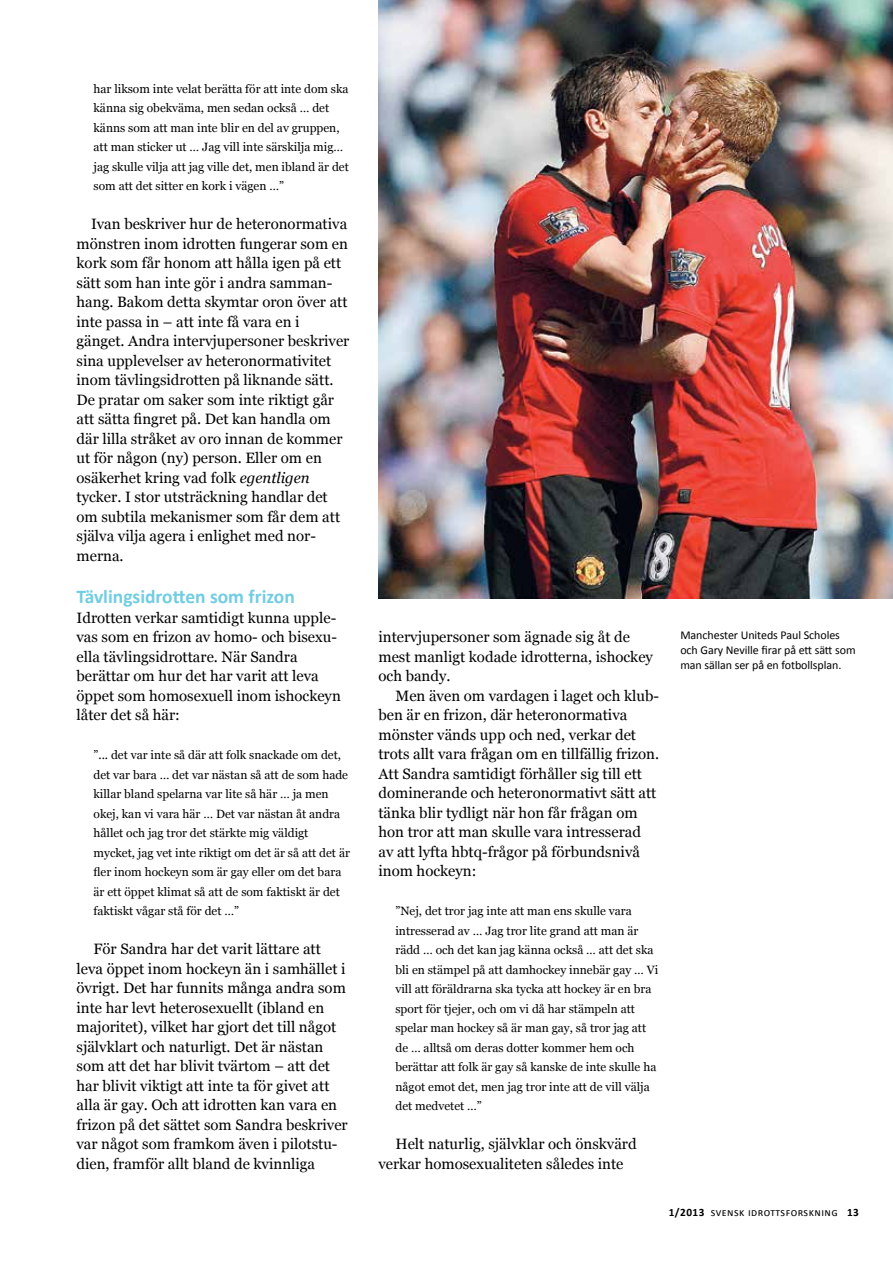
<style>
.page{position:relative;width:893px;height:1263px;background:#fff}
.page>*{position:absolute;margin:0;border:0;box-sizing:border-box;transform-origin:0 0}
.t1{font:700 19.5px "Calibri";color:#70cde3}
.t2{font:15px/19.5px "Georgia";color:#000}
.t3{font:12px/19.5px "Georgia";color:#000}
.t4{font:12px/15px "Calibri";letter-spacing:-.005em;color:#000}
.t5{font:11.25px "Calibri";letter-spacing:.04em;color:#000}
.s1{font-style:italic}
.s2{font-weight:700}
</style>
<div class="page">
<img style="left:378px;top:0;width:515px;height:599px">
<p class="t3" style="left:94px;top:78px;width:257px">har liksom inte velat berätta för att inte dom ska känna sig obekväma, men sedan också … det känns som att man inte blir en del av gruppen, att man sticker ut … Jag vill inte särskilja mig… jag skulle vilja att jag ville det, men ibland är det som att det sitter en kork i vägen …”</p>
<p class="t2" style="left:77px;top:214px;width:274px;text-indent:14px">Ivan beskriver hur de heteronormativa mönstren inom idrotten fungerar som en kork som får honom att hålla igen på ett sätt som han inte gör i andra samman&shy;hang. Bakom detta skymtar oron över att inte passa in – att inte få vara en i gänget. Andra intervjupersoner beskriver sina upplevelser av heteronormativitet inom tävlingsidrotten på liknande sätt.<br>De pratar om saker som inte riktigt går att sätta fingret på. Det kan handla om där lilla stråket av oro innan de kommer ut för någon (ny) person. Eller om en osäkerhet kring vad folk <span class="s1">egentligen </span>tycker. I stor utsträckning handlar det om subtila mekanismer som får dem att själva vilja agera i enlighet med nor&shy;merna.</p>
<h1 class="t1" style="left:77px;top:584px;width:220px">Tävlingsidrotten som frizon</h1>
<p class="t2" style="left:77px;top:607px;width:266px">Idrotten verkar samtidigt kunna upple&shy;vas som en frizon av homo- och bisexu&shy;ella tävlingsidrottare. När Sandra berättar om hur det har varit att leva öppet som homosexuell inom ishockeyn låter det så här:</p>
<p class="t3" style="left:94px;top:745px;width:258px">”... det var inte så där att folk snackade om det, det var bara … det var nästan så att de som hade killar bland spelarna var lite så här … ja men okej, kan vi vara här … Det var nästan åt andra hållet och jag tror det stärkte mig väldigt mycket, jag vet inte riktigt om det är så att det är fler inom hockeyn som är gay eller om det bara är ett öppet klimat så att de som faktiskt är det faktiskt vågar stå för det …”</p>
<p class="t2" style="left:77px;top:938px;width:273px;text-indent:17px">För Sandra har det varit lättare att leva öppet inom hockeyn än i samhället i övrigt. Det har funnits många andra som inte har levt heterosexuellt (ibland en majoritet), vilket har gjort det till något självklart och naturligt. Det är nästan som att det har blivit tvärtom – att det har blivit viktigt att inte ta för givet att alla är gay. Och att idrotten kan vara en frizon på det sättet som Sandra beskriver var något som framkom även i pilotstu&shy;dien, framför allt bland de kvinnliga</p>
<p class="t2" style="left:378px;top:626px;width:276px">intervjupersoner som ägnade sig åt de mest manligt kodade idrotterna, ishockey och bandy.</p>
<p class="t2" style="left:378px;top:685px;width:282px;text-indent:17px">Men även om vardagen i laget och klub&shy;ben är en frizon, där heteronormativa mönster vänds upp och ned, verkar det trots allt vara frågan om en tillfällig frizon.<br>Att Sandra samtidigt förhåller sig till ett dominerande och heteronormativt sätt att tänka blir tydligt när hon får frågan om hon tror att man skulle vara intresserad av att lyfta hbtq-frågor på förbundsnivå inom hockeyn:</p>
<p class="t3" style="left:395px;top:901px;width:264px">”Nej, det tror jag inte att man ens skulle vara intresserad av … Jag tror lite grand att man är rädd … och det kan jag känna också … att det ska bli en stämpel på att damhockey innebär gay … Vi vill att föräldrarna ska tycka att hockey är en bra sport för tjejer, och om vi då har stämpeln att spelar man hockey så är man gay, så tror jag att de … alltså om deras dotter kommer hem och berättar att folk är gay så kanske de inte skulle ha något emot det, men jag tror inte att de vill välja det medvetet …”</p>
<p class="t2" style="left:378px;top:1133px;width:260px;text-indent:17px">Helt naturlig, självklar och önskvärd verkar homosexualiteten således inte</p>
<p class="t4" style="left:680px;top:627px;width:177px">Manchester Uniteds Paul Scholes och Gary Neville firar på ett sätt som man sällan ser på en fotbollsplan.</p>
<p class="t5" style="left:669px;top:1205px;width:192px"><span class="s2">1/2013</span> svensk idrottsforskning <span class="s2">13</span></p>
</div>
